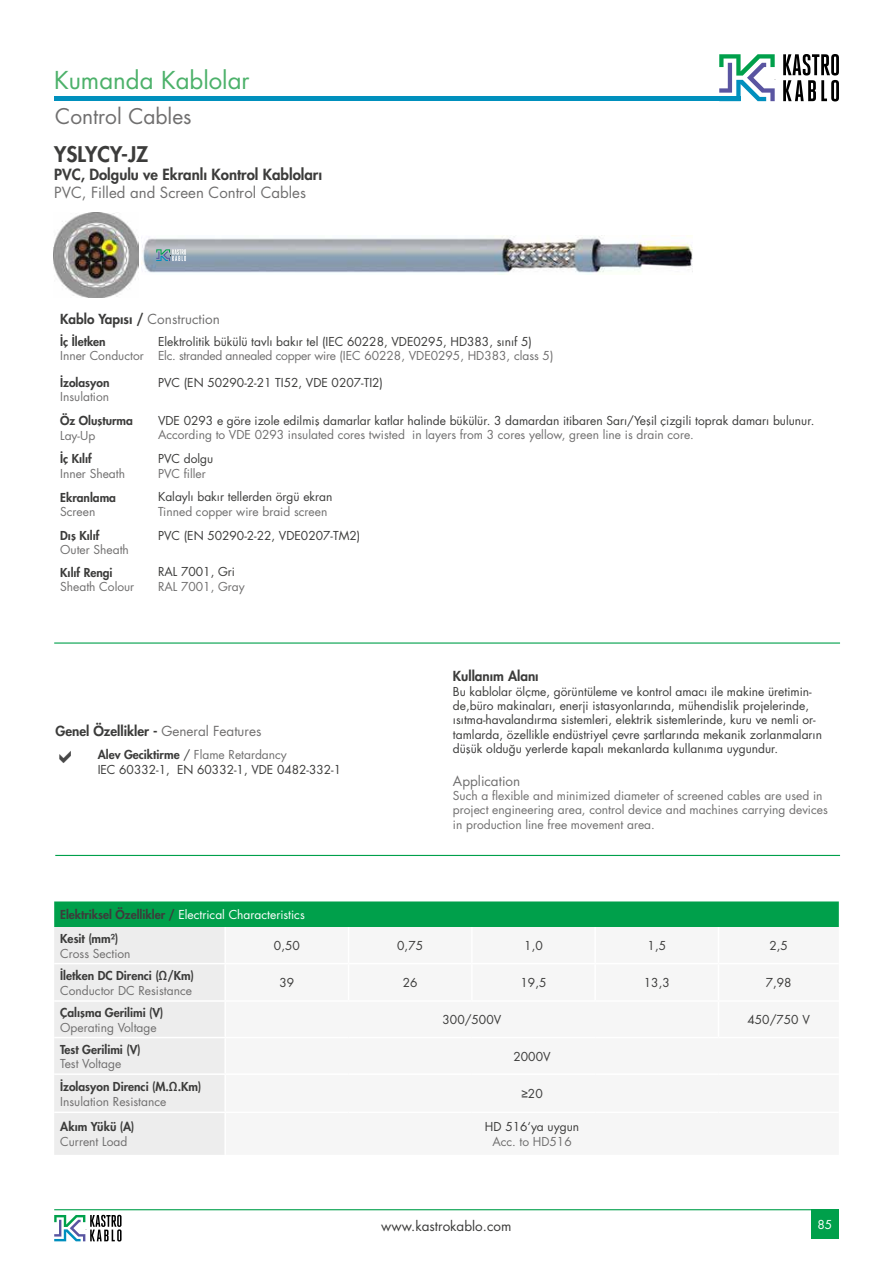
<style>
.page{position:relative;width:893px;height:1263px;background:#fff}
.page>*{position:absolute;margin:0;border:0;box-sizing:border-box;transform-origin:0 0}
.t1{font:24px "Futura";color:#4cb16a}
.t2{font:21px "Futura";color:#706f6f}
.t3{font:800 21px "Futura";color:#3c3c3b}
.t4{font:800 15px/18px "Futura";color:#3c3c3b}
.t5{font:800 13.5px "Futura";color:#3c3c3b}
.t6{font:13.5px "Futura";color:#3c3c3b}
.t7{font:13.5px "Futura";color:#706f6f}
.t8{font:12px/14.4px "Futura";color:#3c3c3b}
.t9{font:12px/14.4px "Futura";color:#706f6f}
.t10{font:800 12px/14.4px "Futura";color:#3c3c3b}
.t11{font:12px "Futura";color:#fff}
.s1{font-weight:400;color:#706f6f}
.s2{font-weight:800;color:#3c3c3b}
.s3{color:#706f6f}
.s4{color:#3c3c3b}
.s5{font-weight:800}
.s6{font-weight:400;color:#fff}
.s7{font-family:"Arial"}
</style>
<div class="page">
<div style="left:811px;top:1209px;width:28px;height:30px;background:#00a04b"></div>
<hr style="left:54px;top:1209px;width:785px;height:1px;background:#00a04b">
<div style="left:117px;top:1215px;width:5px;height:12px;background:#000;border-radius:2px"></div>
<svg style="left:54px;top:1215px;width:66px;height:26px"></svg>
<svg style="left:117px;top:1229px;width:5px;height:12px"></svg>
<svg style="left:719px;top:54px;width:56px;height:47px"></svg>
<svg style="left:783px;top:54px;width:56px;height:47px"></svg>
<div style="left:54px;top:96px;width:686px;height:5px;background:#0090bd"></div>
<svg style="left:54px;top:901px;width:785px;height:254px;background:#9bd2b5"></svg>
<div style="left:226px;top:927px;width:613px;height:228px;background:#f6f6f6"></div>
<hr style="left:224px;top:927px;width:2px;height:36px;background:#fff">
<hr style="left:348px;top:927px;width:1px;height:36px;background:#fff">
<hr style="left:54px;top:963px;width:171px;height:1px;background:#fff">
<hr style="left:225px;top:963px;width:124px;height:1px;background:#fff">
<hr style="left:224px;top:964px;width:2px;height:36px;background:#fff">
<hr style="left:349px;top:963px;width:123px;height:1px;background:#fff">
<hr style="left:348px;top:964px;width:1px;height:36px;background:#fff">
<hr style="left:54px;top:1000px;width:171px;height:2px;background:#fff">
<hr style="left:225px;top:1000px;width:124px;height:2px;background:#fff">
<hr style="left:224px;top:1002px;width:2px;height:35px;background:#fff">
<hr style="left:349px;top:1000px;width:123px;height:2px;background:#fff">
<hr style="left:54px;top:1037px;width:171px;height:1px;background:#fff">
<hr style="left:225px;top:1037px;width:124px;height:1px;background:#fff">
<hr style="left:224px;top:1038px;width:2px;height:35px;background:#fff">
<hr style="left:349px;top:1037px;width:123px;height:1px;background:#fff">
<hr style="left:472px;top:1037px;width:123px;height:1px;background:#fff">
<hr style="left:595px;top:1037px;width:123px;height:1px;background:#fff">
<hr style="left:718px;top:1037px;width:121px;height:1px;background:#fff">
<hr style="left:54px;top:1073px;width:171px;height:2px;background:#fff">
<hr style="left:225px;top:1073px;width:124px;height:2px;background:#fff">
<hr style="left:224px;top:1075px;width:2px;height:36px;background:#fff">
<hr style="left:349px;top:1073px;width:123px;height:2px;background:#fff">
<hr style="left:472px;top:1073px;width:123px;height:2px;background:#fff">
<hr style="left:595px;top:1073px;width:123px;height:2px;background:#fff">
<hr style="left:718px;top:1073px;width:121px;height:2px;background:#fff">
<hr style="left:54px;top:1111px;width:171px;height:2px;background:#fff">
<hr style="left:225px;top:1111px;width:124px;height:2px;background:#fff">
<hr style="left:224px;top:1113px;width:2px;height:42px;background:#fff">
<hr style="left:349px;top:1111px;width:123px;height:2px;background:#fff">
<hr style="left:472px;top:1111px;width:123px;height:2px;background:#fff">
<hr style="left:595px;top:1111px;width:123px;height:2px;background:#fff">
<hr style="left:718px;top:1111px;width:121px;height:2px;background:#fff">
<hr style="left:471px;top:927px;width:2px;height:36px;background:#fff">
<hr style="left:594px;top:927px;width:2px;height:36px;background:#fff">
<hr style="left:718px;top:927px;width:1px;height:36px;background:#fff">
<hr style="left:472px;top:963px;width:123px;height:1px;background:#fff">
<hr style="left:471px;top:964px;width:2px;height:36px;background:#fff">
<hr style="left:595px;top:963px;width:123px;height:1px;background:#fff">
<hr style="left:594px;top:964px;width:2px;height:36px;background:#fff">
<hr style="left:718px;top:963px;width:121px;height:1px;background:#fff">
<hr style="left:718px;top:964px;width:1px;height:36px;background:#fff">
<hr style="left:472px;top:1000px;width:123px;height:2px;background:#fff">
<hr style="left:595px;top:1000px;width:123px;height:2px;background:#fff">
<hr style="left:718px;top:1000px;width:121px;height:2px;background:#fff">
<hr style="left:718px;top:1002px;width:1px;height:35px;background:#fff">
<img style="left:142px;top:235px;width:550px;height:39px">
<img style="left:53px;top:213px;width:85px;height:85px">
<hr style="left:54px;top:642px;width:786px;height:2px;background:#00a04b">
<hr style="left:55px;top:855px;width:785px;height:1px;background:#00a04b">
<svg style="left:156px;top:249px;width:30px;height:12px"></svg>
<h1 class="t1" style="left:54px;top:65px;width:197px">Kumanda Kablolar</h1>
<h2 class="t2" style="left:55px;top:103px;width:138px">Control Cables</h2>
<p class="t3" style="left:54px;top:141px;width:96px">YSLYCY-JZ</p>
<p class="t4" style="left:54px;top:166px;width:270px">PVC, Dolgulu ve Ekranlı Kontrol Kabloları<br><span class="s1">PVC, Filled and Screen Control Cables</span></p>
<p class="t5" style="left:60px;top:310px;width:161px">Kablo Yapısı / <span class="s1">Construction</span></p>
<p class="t9" style="left:60px;top:334px;width:85px"><span class="s2">İç İletken<br></span>Inner Conductor</p>
<p class="t8" style="left:158px;top:334px;width:397px">Elektrolitik bükülü tavlı bakır tel (IEC 60228, VDE0295, HD383, sınıf 5)<br><span class="s3">Elc. stranded annealed copper wire (IEC 60228, VDE0295, HD383, class 5)</span></p>
<p class="t9" style="left:60px;top:375px;width:51px"><span class="s2">İzolasyon<br></span>Insulation</p>
<p class="t8" style="left:158px;top:375px;width:227px">PVC (EN 50290-2-21 TI52, VDE 0207-TI2)</p>
<p class="t10" style="left:60px;top:413px;width:74px">Öz Oluşturma<br><span class="s1">Lay-Up</span></p>
<p class="t8" style="left:158px;top:413px;width:658px">VDE 0293 e göre izole edilmiş damarlar katlar halinde bükülür. 3 damardan itibaren Sarı/Yeşil çizgili toprak damarı bulunur.<br><span class="s3">According to VDE 0293 insulated cores twisted in layers from 3 cores yellow, green line is drain core.</span></p>
<p class="t9" style="left:60px;top:452px;width:66px"><span class="s2">İç Kılıf<br></span>Inner Sheath</p>
<p class="t9" style="left:158px;top:452px;width:57px"><span class="s4">PVC dolgu<br></span>PVC filler</p>
<p class="t10" style="left:60px;top:490px;width:57px">Ekranlama<br><span class="s1">Screen</span></p>
<p class="t8" style="left:158px;top:490px;width:176px">Kalaylı bakır tellerden örgü ekran<br><span class="s3">Tinned copper wire braid screen</span></p>
<p class="t9" style="left:60px;top:528px;width:70px"><span class="s2">Dış Kılıf<br></span>Outer Sheath</p>
<p class="t8" style="left:158px;top:528px;width:204px">PVC (EN 50290-2-22, VDE0207-TM2)</p>
<p class="t9" style="left:60px;top:565px;width:76px"><span class="s2">Kılıf Rengi<br></span>Sheath Colour</p>
<p class="t9" style="left:158px;top:565px;width:88px"><span class="s4">RAL 7001, Gri<br></span>RAL 7001, Gray</p>
<p class="t5" style="left:55px;top:722px;width:207px">Genel Özellikler - <span class="s1">General Features</span></p>
<p class="t8" style="left:98px;top:748px;width:245px"><span class="s5">Alev Geciktirme</span> / <span class="s3">Flame Retardancy<br></span>IEC 60332-1, EN 60332-1, VDE 0482-332-1</p>
<p class="t5" style="left:453px;top:667px;width:87px">Kullanım Alanı</p>
<p class="t8" style="left:453px;top:684px;width:371px">Bu kablolar ölçme, görüntüleme ve kontrol amacı ile makine üretimin&shy;de,büro makinaları, enerji istasyonlarında, mühendislik projelerinde, ısıtma-havalandırma sistemleri, elektrik sistemlerinde, kuru ve nemli or&shy;tamlarda, özellikle endüstriyel çevre şartlarında mekanik zorlanmaların düşük olduğu yerlerde kapalı mekanlarda kullanıma uygundur.</p>
<p class="t7" style="left:453px;top:772px;width:69px">Application</p>
<p class="t9" style="left:453px;top:788px;width:376px">Such a flexible and minimized diameter of screened cables are used in project engineering area, control device and machines carrying devices in production line free movement area.</p>
<p class="t10" style="left:60px;top:903px;width:246px;line-height:23.9px">Elektriksel Özellikler / <span class="s6">Electrical Characteristics<br></span>Kesit (mm²)</p>
<p class="t9" style="left:60px;top:946px;width:72px">Cross Section</p>
<p class="t8" style="left:274px;top:939px;width:27px">0,50</p>
<p class="t8" style="left:397px;top:939px;width:27px">0,75</p>
<p class="t8" style="left:524px;top:939px;width:20px">1,0</p>
<p class="t8" style="left:648px;top:939px;width:20px">1,5</p>
<p class="t8" style="left:769px;top:939px;width:20px">2,5</p>
<p class="t10" style="left:60px;top:968px;width:135px">İletken DC Direnci (Ω/Km)<br><span class="s1">Conductor DC Resistance</span></p>
<p class="t8" style="left:279px;top:976px;width:16px">39</p>
<p class="t8" style="left:403px;top:976px;width:16px">26</p>
<p class="t8" style="left:521px;top:976px;width:27px">19,5</p>
<p class="t8" style="left:644px;top:976px;width:27px">13,3</p>
<p class="t8" style="left:766px;top:976px;width:27px">7,98</p>
<p class="t10" style="left:60px;top:1005px;width:105px">Çalışma Gerilimi (V)<br><span class="s1">Operating Voltage</span></p>
<p class="t8" style="left:443px;top:1013px;width:60px">300/500V</p>
<p class="t8" style="left:747px;top:1013px;width:64px">450/750 V</p>
<p class="t10" style="left:60px;top:1042px;width:82px">Test Gerilimi (V)<br><span class="s1">Test Voltage</span></p>
<p class="t8" style="left:513px;top:1049px;width:39px">2000V</p>
<p class="t10" style="left:60px;top:1079px;width:143px">İzolasyon Direnci (M.Ω.Km)<br><span class="s1">Insulation Resistance</span></p>
<p class="t8" style="left:521px;top:1087px;width:23px"><span class="s7">≥</span>20</p>
<p class="t10" style="left:60px;top:1119px;width:76px">Akım Yükü (A)<br><span class="s1">Current Load</span></p>
<p class="t8" style="left:485px;top:1120px;width:96px;text-align:center">HD 516‘ya uygun<br><span class="s3">Acc. to HD516</span></p>
<p class="t6" style="left:381px;top:1217px;width:132px">www.kastrokablo.com</p>
<p class="t11" style="left:817px;top:1217px;width:16px">85</p>
</div>
